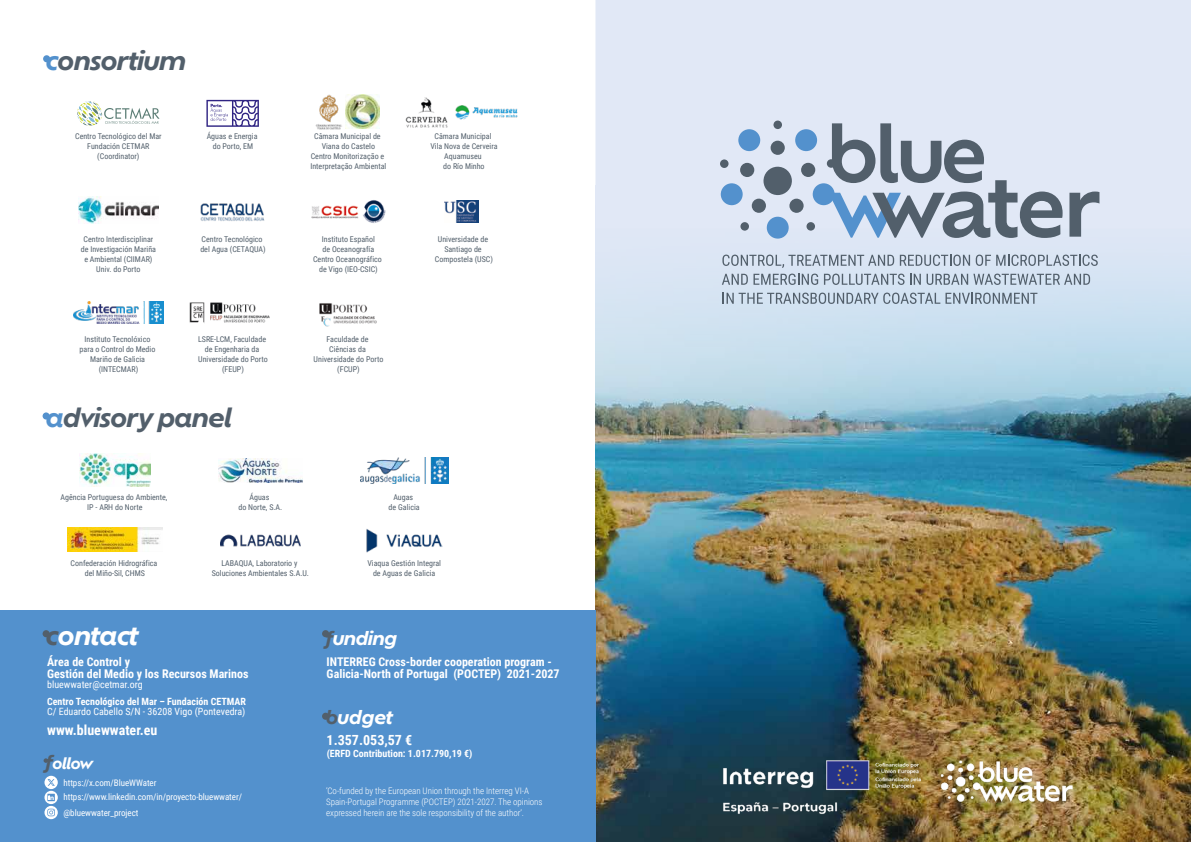
<style>
.page{position:relative;width:1191px;height:842px;background:#fff}
.page>*{position:absolute;margin:0;border:0;box-sizing:border-box;transform-origin:0 0}
.t1{font:italic 700 25px "Ofelia Text";letter-spacing:-.075em;color:#525f6b}
.t2{font:italic 700 25px "Ofelia Text";letter-spacing:-.07em;color:#fff}
.t3{font:italic 700 18px "Ofelia Text";letter-spacing:-.075em;color:#fff}
.t4{font:italic 700 15px "Ofelia Text";letter-spacing:-.075em;color:#fff}
.t5{font:700 14px "Roboto Condensed";color:#fff}
.t6{font:700 12px/12px "Roboto Condensed";color:#fff}
.t7{font:700 10px "Roboto Condensed";color:#fff}
.t8{font:10px "Roboto Condensed";color:#fff}
.t9{font:300 9px/11px "Roboto Condensed";letter-spacing:-.005em;color:#fff}
.t10{font:9px/14.4px "Roboto Condensed";letter-spacing:-.005em;color:#fff}
.t11{font:8px/10px "Roboto Condensed";color:#525f6b;text-align:center}
.s1{color:#5391cd}
.s2{color:#525f6b}
.s3{font-size:18px;color:#525f6b}
</style>
<div class="page">
<img style="left:595px;top:421px;width:596px;height:421px">
<svg style="left:595px;top:229px;width:596px;height:192px"></svg>
<div style="left:595px;top:0;width:596px;height:229px;background:#e1e8f6"></div>
<div style="left:0;top:610px;width:595px;height:232px;background:#5391cd"></div>
<svg style="left:77px;top:101px;width:82px;height:25px"></svg>
<img style="left:319px;top:303px;width:58px;height:24px">
<img style="left:444px;top:201px;width:34px;height:22px">
<img style="left:311px;top:200px;width:75px;height:23px">
<img style="left:406px;top:97px;width:112px;height:31px">
<img style="left:360px;top:457px;width:88px;height:26px">
<img style="left:80px;top:454px;width:70px;height:33px">
<img style="left:68px;top:528px;width:94px;height:23px">
<img style="left:218px;top:458px;width:84px;height:24px">
<div style="left:43px;top:55px;width:7px;height:7px;background:#5391cd;border-radius:50%"></div>
<div style="left:43px;top:412px;width:7px;height:8px;background:#5391cd;border-radius:50%"></div>
<div style="left:43px;top:630px;width:7px;height:7px;background:#525f6b;border-radius:50%"></div>
<svg style="left:44px;top:758px;width:4px;height:5px"></svg>
<div style="left:322px;top:630px;width:7px;height:7px;background:#525f6b;border-radius:50%"></div>
<div style="left:322px;top:713px;width:7px;height:7px;background:#525f6b;border-radius:50%"></div>
<svg style="left:206px;top:100px;width:53px;height:27px"></svg>
<img style="left:78px;top:197px;width:81px;height:27px">
<img style="left:200px;top:203px;width:65px;height:18px">
<img style="left:189px;top:302px;width:81px;height:21px">
<img style="left:221px;top:534px;width:79px;height:13px">
<img style="left:366px;top:529px;width:76px;height:24px">
<div style="left:44px;top:776px;width:14px;height:13px;background:#fff;border-radius:50%"></div>
<svg style="left:44px;top:806px;width:14px;height:13px"></svg>
<img style="left:709px;top:747px;width:382px;height:81px">
<img style="left:73px;top:302px;width:91px;height:21px">
<img style="left:345px;top:94px;width:34px;height:34px">
<img style="left:315px;top:94px;width:27px;height:35px">
<svg style="left:44px;top:779px;width:14px;height:37px"></svg>
<svg style="left:763px;top:166px;width:29px;height:29px"></svg>
<div style="left:770px;top:141px;width:15px;height:14px;background:#525f6b;border-radius:50%"></div>
<div style="left:801px;top:163px;width:14px;height:14px;background:#525f6b;border-radius:50%"></div>
<div style="left:789px;top:198px;width:14px;height:15px;background:#525f6b;border-radius:50%"></div>
<div style="left:751px;top:198px;width:15px;height:15px;background:#525f6b;border-radius:50%"></div>
<div style="left:740px;top:163px;width:14px;height:14px;background:#525f6b;border-radius:50%"></div>
<div style="left:720px;top:159px;width:8px;height:9px;background:#525f6b;border-radius:50%"></div>
<div style="left:773px;top:120px;width:9px;height:9px;background:#525f6b;border-radius:50%"></div>
<div style="left:806px;top:222px;width:9px;height:9px;background:#525f6b;border-radius:50%"></div>
<div style="left:740px;top:222px;width:9px;height:9px;background:#525f6b;border-radius:50%"></div>
<div style="left:720px;top:183px;width:23px;height:22px;background:#5391cd;border-radius:50%"></div>
<div style="left:812px;top:183px;width:23px;height:22px;background:#5391cd;border-radius:50%"></div>
<div style="left:766px;top:216px;width:23px;height:23px;background:#5391cd;border-radius:50%"></div>
<div style="left:795px;top:129px;width:22px;height:22px;background:#5391cd;border-radius:50%"></div>
<div style="left:738px;top:129px;width:22px;height:22px;background:#5391cd;border-radius:50%"></div>
<svg style="left:1069px;top:192px;width:30px;height:45px"></svg>
<svg style="left:828px;top:123px;width:234px;height:115px"></svg>
<svg style="left:722px;top:255px;width:375px;height:13px"></svg>
<svg style="left:722px;top:274px;width:96px;height:11px"></svg>
<svg style="left:824px;top:274px;width:80px;height:11px"></svg>
<svg style="left:910px;top:274px;width:180px;height:11px"></svg>
<svg style="left:722px;top:293px;width:315px;height:11px"></svg>
<h1 class="t1" style="left:45px;top:42px;width:143px"><span class="s1">c</span>onsortium</h1>
<p class="t11" style="left:75px;top:131px;width:88px">Centro Tecnológico del Mar<br>Fundación CETMAR (Coordinator)</p>
<p class="t11" style="left:207px;top:131px;width:52px">Águas e Energia do Porto, EM</p>
<p class="t11" style="left:310px;top:131px;width:78px">Câmara Municipal de<br>Viana do Castelo<br>Centro Monitorização e<br>Interpretação Ambiental</p>
<p class="t11" style="left:430px;top:131px;width:69px">Câmara Municipal<br>Vila Nova de Cerveira<br>Aquamuseu<br>do Río Minho</p>
<p class="t11" style="left:81px;top:233px;width:77px">Centro Interdisciplinar de Investigación Mariña e Ambiental (CIIMAR)<br>Univ. do Porto</p>
<p class="t11" style="left:200px;top:233px;width:67px;text-align:left">Centro Tecnológico del Agua (CETAQUA)</p>
<p class="t11" style="left:313px;top:233px;width:70px">Instituto Español<br>de Oceanografía<br>Centro Oceanográfico de Vigo (IEO-CSIC)</p>
<p class="t11" style="left:435px;top:233px;width:59px">Universidade de<br>Santiago de<br>Compostela (USC)</p>
<p class="t11" style="left:80px;top:333px;width:77px">Instituto Tecnolóxico para o Control do Medio<br>Mariño de Galicia (INTECMAR)</p>
<p class="t11" style="left:198px;top:333px;width:71px">LSRE-LCM, Faculdade de Engenharia da<br>Universidade do Porto (FEUP)</p>
<p class="t11" style="left:314px;top:333px;width:71px">Faculdade de<br>Ciências da<br>Universidade do Porto (FCUP)</p>
<h1 class="t1" style="left:45px;top:399px;width:189px"><span class="s1">a</span>dvisory panel</h1>
<p class="t11" style="left:60px;top:491px;width:108px">Agência Portuguesa do Ambiente,<br>IP - ARH do Norte</p>
<p class="t11" style="left:238px;top:491px;width:45px">Águas<br>do Norte, S.A.</p>
<p class="t11" style="left:388px;top:491px;width:33px">Augas<br>de Galicia</p>
<p class="t11" style="left:71px;top:558px;width:88px">Confederación Hidrográfica del Miño-Sil, CHMS</p>
<p class="t11" style="left:212px;top:558px;width:99px">LABAQUA, Laboratorio y<br>Soluciones Ambientales S.A.U.</p>
<p class="t11" style="left:367px;top:558px;width:75px">Viaqua Gestión Integral de Aguas de Galicia</p>
<h1 class="t2" style="left:45px;top:616px;width:95px"><span class="s2">c</span>ontact</h1>
<h2 class="t3" style="left:325px;top:624px;width:74px"><span class="s2">f</span>unding</h2>
<h3 class="t6" style="left:47px;top:655px;width:203px">Área de Control y<br>Gestión del Medio y los Recursos Marinos</h3>
<p class="t8" style="left:47px;top:677px;width:97px">bluewwater@cetmar.org</p>
<p class="t7" style="left:47px;top:694px;width:200px">Centro Tecnológico del Mar – Fundación CETMAR</p>
<p class="t8" style="left:47px;top:704px;width:200px">C/ Eduardo Cabello S/N - 36208 Vigo (Pontevedra)</p>
<h3 class="t5" style="left:47px;top:720px;width:112px">www.bluewwater.eu</h3>
<h3 class="t4" style="left:45px;top:752px;width:50px"><span class="s3">f</span>ollow</h3>
<p class="t10" style="left:63px;top:775px;width:180px">https://x.com/BlueWWater https://www.linkedin.com/in/proyecto-bluewwater/</p>
<p class="t10" style="left:63px;top:805px;width:77px">@bluewwater_project</p>
<h3 class="t6" style="left:327px;top:655px;width:234px">INTERREG Cross-border cooperation program -<br>Galicia-North of Portugal (POCTEP) 2021-2027</h3>
<h2 class="t3" style="left:325px;top:704px;width:70px"><span class="s2">b</span>udget</h2>
<h3 class="t5" style="left:327px;top:730px;width:87px">1.357.053,57 €</h3>
<p class="t7" style="left:327px;top:747px;width:147px">(ERFD Contribution: 1.017.790,19 €)</p>
<p class="t9" style="left:326px;top:785px;width:218px">‘Co-funded by the European Union through the Interreg VI-A<br>Spain-Portugal Programme (POCTEP) 2021-2027. The opinions expressed herein are the sole responsibility of the author’.</p>
</div>
